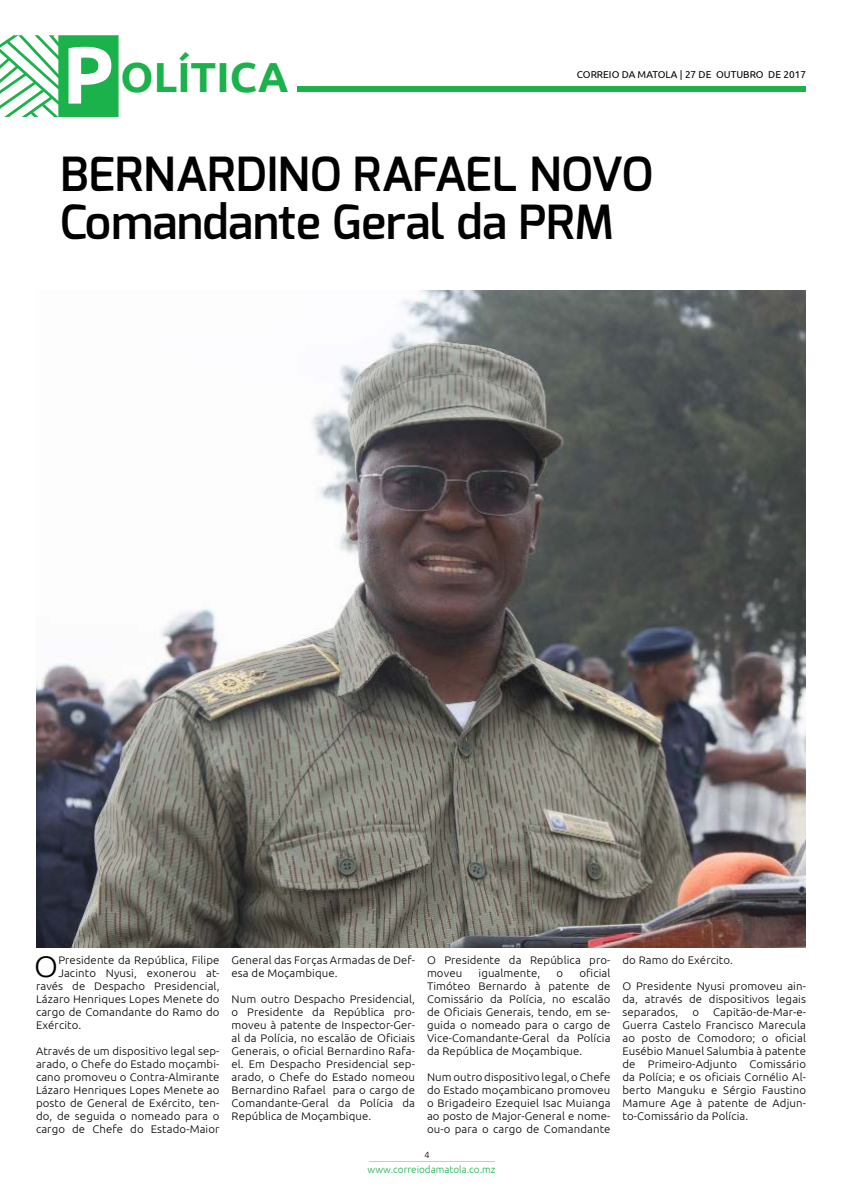
<style>
.page{position:relative;width:842px;height:1191px;background:#fff}
.page>*{position:absolute;margin:0;border:0;box-sizing:border-box;transform-origin:0 0}
.t1{font:600 47px/48px "Exo";color:#000}
.t2{font:700 42px "Ubuntu";color:#1bb24b}
.t3{font:300 29.8px "Ubuntu";color:#000;scale:1.04 1}
.t4{font:300 11px/13px "Ubuntu";letter-spacing:.01em;color:#000;text-align:justify;scale:1.04 1}
.t5{font:10px "Ubuntu";color:#000}
.t6{font:300 10px "Ubuntu";color:#1bb24b}
.t7{font:300 9px "Ubuntu";color:#000}
.s1{font-size:81px;color:#fff}
</style>
<div class="page">
<svg style="left:0;top:35px;width:119px;height:82px"></svg>
<hr style="left:369px;top:1161px;width:126px;height:1px;background:#b4dbb0">
<div style="left:298px;top:86px;width:508px;height:5px;background:#1bb24b"></div>
<img style="left:36px;top:290px;width:770px;height:657px">
<h2 class="t2" style="left:62px;top:51px;width:228px"><span class="s1">P</span>OLÍTICA</h2>
<p class="t5" style="left:577px;top:69px;width:231px">CORREIO DA MATOLA | 27 DE OUTUBRO DE 2017</p>
<h1 class="t1" style="left:60px;top:150px;width:594px">BERNARDINO RAFAEL NOVO<br>Comandante Geral da PRM</h1>
<h3 class="t3" style="left:34px;top:948px;width:25px">O</h3>
<p class="t4" style="left:58px;top:953px;width:156px">Presidente da República, Filipe</p>
<p class="t4" style="left:58px;top:966px;width:156px">Jacinto Nyusi, exonerou at-</p>
<p class="t4" style="left:36px;top:979px;width:178px">ravés de Despacho Presidencial,</p>
<p class="t4" style="left:36px;top:992px;width:178px">Lázaro Henriques Lopes Menete do</p>
<p class="t4" style="left:36px;top:1005px;width:178px">cargo de Comandante do Ramo do</p>
<p class="t4" style="left:36px;top:1018px;width:45px">Exército.</p>
<p class="t4" style="left:36px;top:1044px;width:178px">Através de um dispositivo legal sep&shy;arado, o Chefe do Estado moçambi&shy;cano promoveu o Contra-Almirante Lázaro Henriques Lopes Menete ao posto de General de Exército, ten&shy;do, de seguida o nomeado para o cargo de Chefe do Estado-Maior</p>
<p class="t4" style="left:231px;top:953px;width:178px">General das Forças Armadas de Def&shy;esa de Moçambique.</p>
<p class="t4" style="left:231px;top:992px;width:178px">Num outro Despacho Presidencial, o Presidente da República pro&shy;moveu à patente de Inspector-Ger&shy;al da Polícia, no escalão de Oficiais Generais, o oficial Bernardino Rafa&shy;el. Em Despacho Presidencial sep&shy;arado, o Chefe do Estado nomeou Bernardino Rafael para o cargo de Comandante-Geral da Polícia da República de Moçambique.</p>
<p class="t4" style="left:427px;top:953px;width:178px">O Presidente da República pro&shy;moveu</p>
<p class="t4" style="left:427px;top:966px;width:178px;text-indent:153px">oficial Timóteo Bernardo à patente de Comissário da Polícia, no escalão de Oficiais Generais, tendo, em se&shy;guida o nomeado para o cargo de Vice-Comandante-Geral da Polícia da República de Moçambique.</p>
<p class="t4" style="left:427px;top:1070px;width:178px">Num outro dispositivo legal, o Chefe do Estado moçambicano promoveu o Brigadeiro Ezequiel Isac Muianga ao posto de Major-General e nome&shy;ou-o para o cargo de Comandante</p>
<p class="t4" style="left:478px;top:966px;width:61px">igualmente,</p>
<p class="t4" style="left:557px;top:966px;width:8px">o</p>
<p class="t7" style="left:424px;top:1149px;width:7px">4</p>
<p class="t6" style="left:367px;top:1163px;width:129px">www.correiodamatola.co.mz</p>
<p class="t4" style="left:622px;top:953px;width:108px">do Ramo do Exército.</p>
<p class="t4" style="left:622px;top:979px;width:178px">O Presidente Nyusi promoveu ain&shy;da, através de dispositivos legais separados,</p>
<p class="t4" style="left:622px;top:1005px;width:178px;text-indent:91px">Capitão-de-Mar-e-Guerra Castelo Francisco Marecula ao posto de Comodoro; o oficial Eusébio Manuel Salumbia à patente de Primeiro-Adjunto Comissário da Polícia; e os oficiais Cornélio Al&shy;berto Manguku e Sérgio Faustino Mamure Age à patente de Adjun&shy;to-Comissário da Polícia.</p>
<p class="t4" style="left:692px;top:1005px;width:8px">o</p>
</div>
